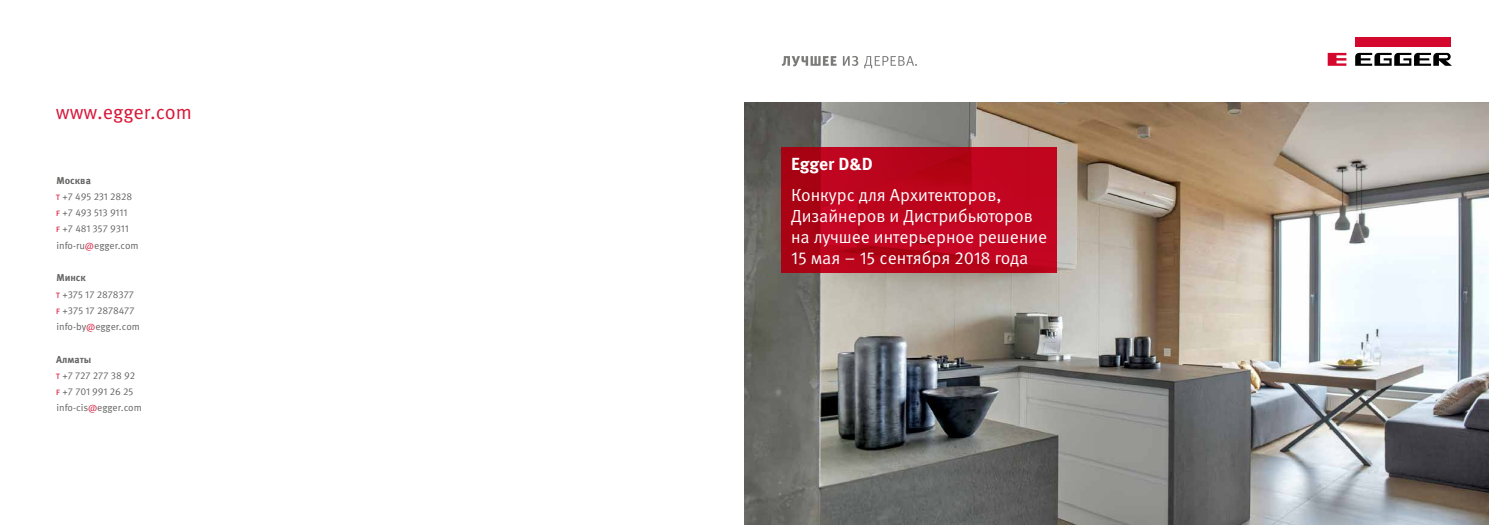
<style>
.page{position:relative;width:1489px;height:525px;background:#fff}
.page>*{position:absolute;margin:0;border:0;box-sizing:border-box;transform-origin:0 0}
.t1{font:20px "Meta Pro";letter-spacing:-.005em;color:#d81739}
.t2{font:17.5px/21px "Meta Pro";color:#fff}
.t3{font:700 17.5px "Meta Pro";letter-spacing:-.01em;color:#fff}
.t4{font:10px/16.2px "Meta Pro";letter-spacing:-.005em;color:#636362}
.s1{font-weight:700}
.s2{color:#d81739}
</style>
<div class="page">
<img style="left:744px;top:103px;width:744px;height:421px">
<div style="left:1354px;top:37px;width:96px;height:10px;background:#d4082c"></div>
<svg style="left:1327px;top:53px;width:19px;height:13px"></svg>
<svg style="left:1355px;top:53px;width:96px;height:13px"></svg>
<svg style="left:781px;top:147px;width:275px;height:126px;background:#ba041c"></svg>
<svg style="left:842px;top:56px;width:16px;height:10px"></svg>
<svg style="left:864px;top:56px;width:52px;height:12px"></svg>
<svg style="left:781px;top:56px;width:55px;height:10px"></svg>
<h1 class="t1" style="left:56px;top:99px;width:138px">www.egger.com</h1>
<p class="t4" style="left:56px;top:172px;width:85px"><span class="s1">Москва<br></span><span class="s2">t</span> +7 495 231 2828<br><span class="s2">f</span> +7 493 513 9111<br><span class="s2">f</span> +7 481 357 9311 info-ru<span class="s2">@</span>egger.com</p>
<p class="t4" style="left:56px;top:270px;width:86px"><span class="s1">Минск<br></span><span class="s2">t</span> +375 17 2878377<br><span class="s2">f</span> +375 17 2878477 info-by<span class="s2">@</span>egger.com</p>
<p class="t4" style="left:56px;top:351px;width:88px"><span class="s1">Алматы<br></span><span class="s2">t</span> +7 727 277 38 92<br><span class="s2">f</span> +7 701 991 26 25 info-cis<span class="s2">@</span>egger.com</p>
<h2 class="t3" style="left:791px;top:150px;width:83px">Egger D&amp;D</h2>
<h2 class="t2" style="left:791px;top:184px;width:258px">Конкурс для Архитекторов,<br>Дизайнеров и Дистрибьюторов на лучшее интерьерное решение<br>15 мая – 15 сентября 2018 года</h2>
</div>
